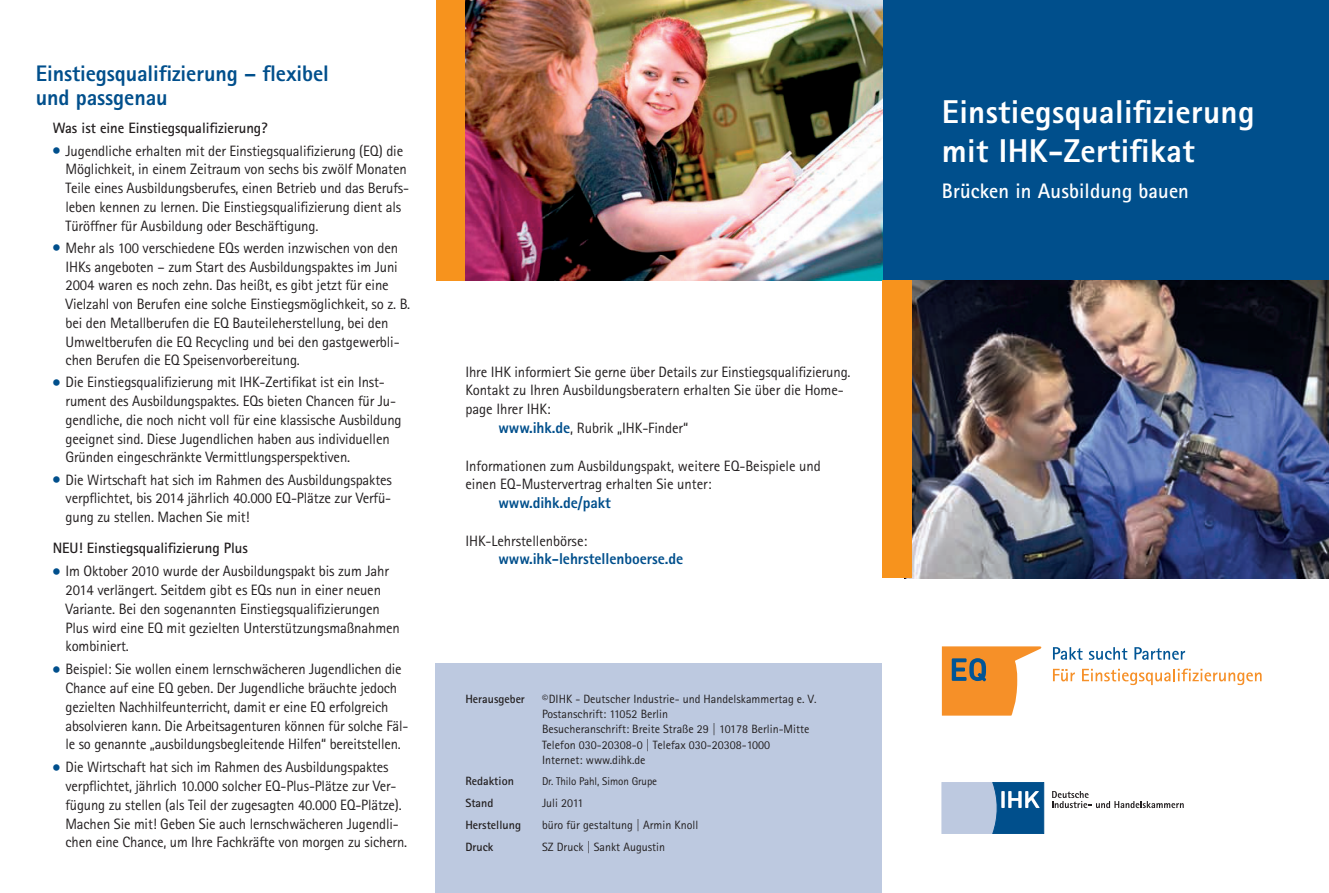
<style>
.page{position:relative;width:1329px;height:893px;background:#fff}
.page>*{position:absolute;margin:0;border:0;box-sizing:border-box;transform-origin:0 0}
.t1{font:800 33px/39px "Agfa Rotis Sans Serif";letter-spacing:.01em;color:#fff}
.t2{font:800 22.5px/24px "Agfa Rotis Sans Serif";letter-spacing:-.005em;color:#004f8c}
.t3{font:700 21px "Agfa Rotis Sans Serif";letter-spacing:.005em;color:#fff}
.t4{font:800 15.75px "Agfa Rotis Sans Serif";letter-spacing:-.005em;color:#004f8c}
.t5{font:15px/18.8px "Agfa Rotis Sans Serif";letter-spacing:-.01em;color:#231f20}
.t6{font:700 15px "Agfa Rotis Sans Serif";letter-spacing:-.005em;color:#231f20}
.t7{font:12px/15.3px "Agfa Rotis Sans Serif";color:#231f20}
.t8{font:700 12px "Agfa Rotis Sans Serif";color:#231f20}
.t9{font:11.25px "Agfa Rotis Sans Serif";letter-spacing:-.005em;color:#231f20}
.s1{font-weight:700;font-size:18px;color:#004f8c}
.s2{font-weight:800;font-size:15.75px;color:#004f8c}
</style>
<div class="page">
<div style="left:852px;top:0;width:476px;height:281px;background:#004f8c"></div>
<div style="left:435px;top:0;width:30px;height:281px;background:#f7931d"></div>
<svg style="left:1052px;top:791px;width:131px;height:17px"></svg>
<svg style="left:941px;top:782px;width:102px;height:51px;background:#749abf"></svg>
<div style="left:435px;top:663px;width:447px;height:230px;background:#bdc9e0"></div>
<svg style="left:1053px;top:647px;width:29px;height:13px"></svg>
<svg style="left:1088px;top:647px;width:39px;height:13px"></svg>
<svg style="left:1134px;top:647px;width:51px;height:13px"></svg>
<svg style="left:1053px;top:669px;width:21px;height:12px"></svg>
<svg style="left:1082px;top:668px;width:179px;height:17px"></svg>
<svg style="left:941px;top:646px;width:100px;height:69px"></svg>
<img style="left:465px;top:0;width:417px;height:281px">
<img style="left:912px;top:281px;width:416px;height:297px">
<div style="left:882px;top:281px;width:30px;height:297px;background:#f7931d"></div>
<h2 class="t2" style="left:36px;top:61px;width:295px">Einstiegsqualifizierung – flexibel und passgenau</h2>
<p class="t6" style="left:53px;top:118px;width:216px">Was ist eine Einstiegsqualifizierung?</p>
<p class="t5" style="left:66px;top:141px;width:345px;text-indent:-14px"><span class="s1">•</span> Jugendliche erhalten mit der Einstiegsqualifizierung (EQ) die Möglichkeit, in einem Zeitraum von sechs bis zwölf Monaten Teile eines Ausbildungsberufes, einen Betrieb und das Berufs&shy;leben kennen zu lernen. Die Einstiegsqualifizierung dient als Türöffner für Ausbildung oder Beschäftigung.</p>
<p class="t5" style="left:66px;top:238px;width:346px;text-indent:-14px"><span class="s1">•</span> Mehr als 100 verschiedene EQs werden inzwischen von den IHKs angeboten – zum Start des Ausbildungspaktes im Juni 2004 waren es noch zehn. Das heißt, es gibt jetzt für eine Vielzahl von Berufen eine solche Einstiegsmöglichkeit, so z. B. bei den Metallberufen die EQ Bauteileherstellung, bei den Umweltberufen die EQ Recycling und bei den gastgewerbli&shy;chen Berufen die EQ Speisenvorbereitung.</p>
<p class="t5" style="left:66px;top:373px;width:337px;text-indent:-14px"><span class="s1">•</span> Die Einstiegsqualifizierung mit IHK-Zertifikat ist ein Inst&shy;rument des Ausbildungspaktes. EQs bieten Chancen für Ju&shy;gendliche, die noch nicht voll für eine klassische Ausbildung geeignet sind. Diese Jugendlichen haben aus individuellen Gründen eingeschränkte Vermittlungsperspektiven.</p>
<p class="t5" style="left:66px;top:470px;width:328px;text-align:justify;text-indent:-14px"><span class="s1">•</span> Die Wirtschaft hat sich im Rahmen des Ausbildungspaktes verpflichtet, bis 2014 jährlich 40.000 EQ-Plätze zur Verfü&shy;gung zu stellen. Machen Sie mit!</p>
<p class="t6" style="left:53px;top:539px;width:197px">NEU! Einstiegsqualifizierung Plus</p>
<p class="t5" style="left:66px;top:562px;width:336px;text-indent:-14px"><span class="s1">•</span> Im Oktober 2010 wurde der Ausbildungspakt bis zum Jahr 2014 verlängert. Seitdem gibt es EQs nun in einer neuen Variante. Bei den sogenannten Einstiegsqualifizierungen Plus wird eine EQ mit gezielten Unterstützungsmaßnahmen kombiniert.</p>
<p class="t5" style="left:66px;top:660px;width:344px;text-indent:-14px"><span class="s1">•</span> Beispiel: Sie wollen einem lernschwächeren Jugendlichen die Chance auf eine EQ geben. Der Jugendliche bräuchte jedoch gezielten Nachhilfeunterricht, damit er eine EQ erfolgreich absolvieren kann. Die Arbeitsagenturen können für solche Fäl&shy;le so genannte „ausbildungsbegleitende Hilfen“ bereitstellen.</p>
<p class="t5" style="left:66px;top:758px;width:343px;text-indent:-14px"><span class="s1">•</span> Die Wirtschaft hat sich im Rahmen des Ausbildungspaktes verpflichtet, jährlich 10.000 solcher EQ-Plus-Plätze zur Ver&shy;fügung zu stellen (als Teil der zugesagten 40.000 EQ-Plätze).<br>Machen Sie mit! Geben Sie auch lernschwächeren Jugendli&shy;chen eine Chance, um Ihre Fachkräfte von morgen zu sichern.</p>
<p class="t5" style="left:465px;top:362px;width:387px">Ihre IHK informiert Sie gerne über Details zur Einstiegsqualifizierung.</p>
<p class="t5" style="left:465px;top:381px;width:380px">Kontakt zu Ihren Ausbildungsberatern erhalten Sie über die Home-</p>
<p class="t5" style="left:465px;top:400px;width:87px">page Ihrer IHK:</p>
<p class="t5" style="left:498px;top:418px;width:191px"><span class="s2">www.ihk.de</span>, Rubrik „IHK-Finder“</p>
<p class="t5" style="left:465px;top:456px;width:357px">Informationen zum Ausbildungspakt, weitere EQ-Beispiele und einen EQ-Mustervertrag erhalten Sie unter:</p>
<p class="t4" style="left:498px;top:493px;width:114px">www.dihk.de/pakt</p>
<p class="t5" style="left:465px;top:531px;width:123px">IHK-Lehrstellenbörse:</p>
<p class="t4" style="left:498px;top:549px;width:186px">www.ihk-lehrstellenboerse.de</p>
<p class="t8" style="left:465px;top:691px;width:61px">Herausgeber</p>
<p class="t7" style="left:542px;top:691px;width:276px">©DIHK - Deutscher Industrie- und Handelskammertag e. V.<br>Postanschrift: 11052 Berlin<br>Besucheranschrift: Breite Straße 29 | 10178 Berlin-Mitte Telefon 030-20308-0 | Telefax 030-20308-1000<br>Internet: www.dihk.de</p>
<p class="t8" style="left:465px;top:774px;width:50px">Redaktion</p>
<p class="t9" style="left:542px;top:775px;width:117px">Dr. Thilo Pahl, Simon Grupe</p>
<p class="t8" style="left:465px;top:795px;width:30px">Stand</p>
<p class="t7" style="left:542px;top:795px;width:43px">Juli 2011</p>
<p class="t8" style="left:465px;top:817px;width:57px">Herstellung</p>
<p class="t7" style="left:542px;top:817px;width:158px">büro für gestaltung | Armin Knoll</p>
<p class="t8" style="left:465px;top:839px;width:30px">Druck</p>
<p class="t7" style="left:542px;top:839px;width:125px">SZ Druck | Sankt Augustin</p>
<h1 class="t1" style="left:941px;top:91px;width:314px">Einstiegsqualifizierung mit IHK-Zertifikat</h1>
<h3 class="t3" style="left:941px;top:178px;width:248px">Brücken in Ausbildung bauen</h3>
</div>
